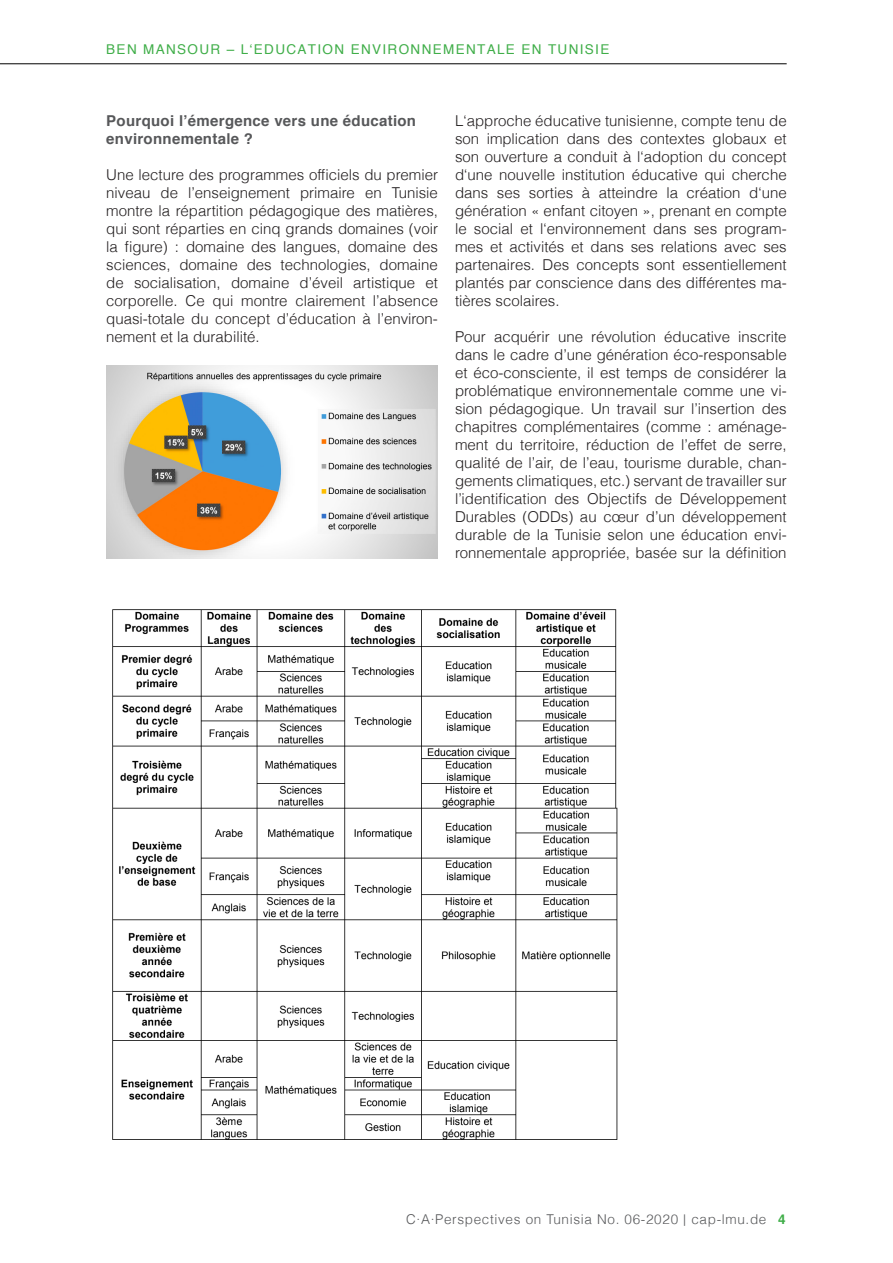
<style>
.page{position:relative;width:893px;height:1263px;background:#fff}
.page>*{position:absolute;margin:0;border:0;box-sizing:border-box;transform-origin:0 0}
.Fließtext_10_12p{font:300 15px/18px "Helvetica";color:#231f20;text-align:justify}
.T7_Sub2{font:700 15px/18px "Helvetica";letter-spacing:.02em;color:#57585a}
.t1{font:13.5px "Helvetica";letter-spacing:.1em;color:#40ae49}
.t2{font:300 13.5px "Helvetica";letter-spacing:.05em;color:#57585a}
.t3{font:700 13.5px "Helvetica";color:#40ae49}
.s1{font-size:11.55px}
</style>
<div class="page">
<hr style="left:0;top:64px;width:787px;height:1px;background:#000">
<img style="left:106px;top:366px;width:332px;height:192px">
<img style="left:112px;top:609px;width:506px;height:531px">
<p class="t1" style="left:106px;top:41px;width:505px">BEN MANSOUR – L‘EDUCATION ENVIRONNEMENTALE EN TUNISIE</p>
<p class="T7_Sub2" style="left:106px;top:112px;width:311px">Pourquoi l’émergence vers une éducation environnementale ?</p>
<p class="Fließtext_10_12p" style="left:106px;top:166px;width:333px">Une lecture des programmes officiels du premier niveau de l’enseignement primaire en Tunisie montre la répartition pédagogique des matières, qui sont réparties en cinq grands domaines (voir la figure) : domaine des langues, domaine des sciences, domaine des technologies, domaine de socialisation, domaine d’éveil artistique et corporelle. Ce qui montre clairement l’absence quasi-totale du concept d’éducation à l’environ&shy;nement et la durabilité.</p>
<p class="Fließtext_10_12p" style="left:455px;top:112px;width:333px">L‘approche éducative tunisienne, compte tenu de son implication dans des contextes globaux et son ouverture a conduit à l‘adoption du concept d‘une nouvelle institution éducative qui cherche dans ses sorties à atteindre la création d‘une génération « enfant citoyen », prenant en compte le social et l‘environnement dans ses program&shy;mes et activités et dans ses relations avec ses partenaires. Des concepts sont essentiellement plantés par conscience dans des différentes ma&shy;tières scolaires.</p>
<p class="Fließtext_10_12p" style="left:455px;top:328px;width:333px">Pour acquérir une révolution éducative inscrite dans le cadre d’une génération éco-responsable et éco-consciente, il est temps de considérer la problématique environnementale comme une vi&shy;sion pédagogique. Un travail sur l’insertion des chapitres complémentaires (comme : aménage&shy;ment du territoire, réduction de l’effet de serre, qualité de l’air, de l’eau, tourisme durable, chan&shy;gements climatiques, etc.) servant de travailler sur l’identification des Objectifs de Développement Durables (ODDs) au cœur d’un développement durable de la Tunisie selon une éducation envi&shy;ronnementale appropriée, basée sur la définition</p>
<p class="t2" style="left:406px;top:1211px;width:362px">C·A·Perspectives on Tunisia No. 06-2020 <span class="s1">|</span> cap-lmu.de</p>
<p class="t3" style="left:778px;top:1208px;width:9px">4</p>
</div>
